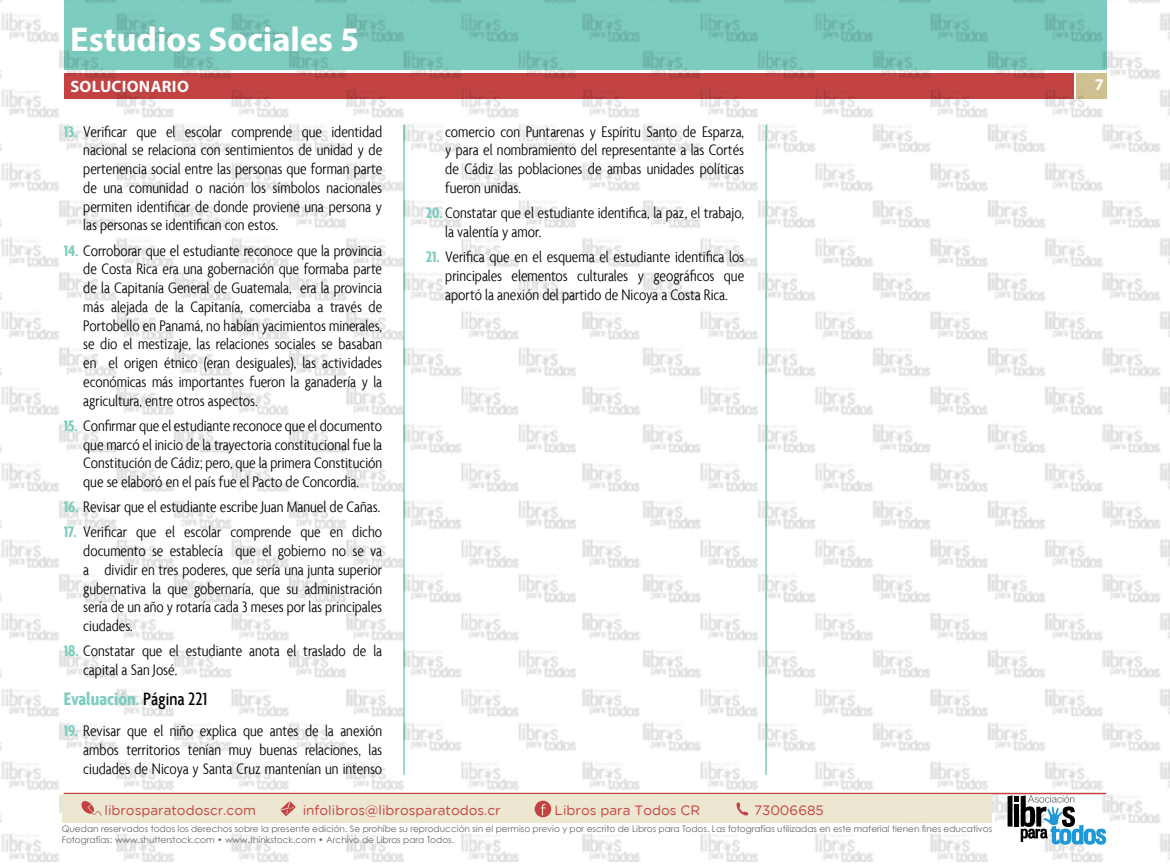
<style>
.page{position:relative;width:1170px;height:868px;background:#fff}
.page>*{position:absolute;margin:0;border:0;box-sizing:border-box;transform-origin:0 0}
.t1{font:700 34.5px "Myriad Pro";color:#fff}
.t2{font:700 condensed 19.5px "Agenda";color:#7cccbf}
.t3{font:300 condensed 16.5px/18.8px "Agenda";color:#000;text-align:justify}
.t4{font:700 16.5px "Myriad Pro";letter-spacing:.02em;color:#fff}
.t5{font:13.5px "Gotham Rounded";color:#c44242}
.t6{font:9px/10.8px "Century Gothic";color:#62686a}
.s1{font-weight:700;color:#7cccbf}
.s2{font-weight:500;font-size:19.2px;color:#000}
</style>
<div class="page">
<img style="left:0;top:0;width:1169px;height:861px">
<div style="left:62px;top:794px;width:930px;height:28px;background:#ede7d1"></div>
<svg style="left:81px;top:801px;width:21px;height:14px"></svg>
<svg style="left:280px;top:801px;width:15px;height:15px"></svg>
<svg style="left:736px;top:802px;width:12px;height:13px"></svg>
<svg style="left:534px;top:800px;width:17px;height:17px"></svg>
<svg style="left:1007px;top:795px;width:99px;height:49px"></svg>
<h1 class="t1" style="left:70px;top:16px;width:291px">Estudios Sociales 5</h1>
<p class="t4" style="left:70px;top:76px;width:120px">Solucionario</p>
<p class="t4" style="left:1094px;top:74px;width:11px">7</p>
<p class="t3" style="left:83px;top:122px;width:300px;text-indent:-19px"><span class="s1">13.</span> Verificar que el escolar comprende que identidad nacional se relaciona con sentimientos de unidad y de pertenencia social entre las personas que forman parte de una comunidad o nación los símbolos nacionales permiten identificar de donde proviene una persona y las personas se identifican con estos.</p>
<p class="t3" style="left:83px;top:241px;width:300px;text-indent:-20px"><span class="s1">14.</span> Corroborar que el estudiante reconoce que la provincia de Costa Rica era una gobernación que formaba parte de la Capitanía General de Guatemala, era la provincia más alejada de la Capitanía, comerciaba a través de Portobello en Panamá, no habían yacimientos minerales, se dio el mestizaje, las relaciones sociales se basaban en el origen étnico (eran desiguales), las actividades económicas más importantes fueron la ganadería y la agricultura, entre otros aspectos.</p>
<p class="t3" style="left:83px;top:416px;width:300px;text-indent:-20px"><span class="s1">15.</span> Confirmar que el estudiante reconoce que el documento que marcó el inicio de la trayectoria constitucional fue la Constitución de Cádiz; pero, que la primera Constitución que se elaboró en el país fue el Pacto de Concordia.</p>
<p class="t3" style="left:64px;top:498px;width:318px"><span class="s1">16.</span> Revisar que el estudiante escribe Juan Manuel de Cañas.</p>
<p class="t3" style="left:83px;top:523px;width:300px;text-indent:-20px"><span class="s1">17.</span> Verificar que el escolar comprende que en dicho documento se establecía que el gobierno no se va a dividir en tres poderes, que sería una junta superior gubernativa la que gobernaría, que su administración sería de un año y rotaría cada 3 meses por las principales ciudades.</p>
<p class="t3" style="left:83px;top:642px;width:300px;text-indent:-20px"><span class="s1">18.</span> Constatar que el estudiante anota el traslado de la capital a San José.</p>
<p class="t2" style="left:64px;top:686px;width:145px">Evaluación. <span class="s2">Página 221</span></p>
<p class="t3" style="left:83px;top:721px;width:300px;text-indent:-20px"><span class="s1">19.</span> Revisar que el niño explica que antes de la anexión ambos territorios tenían muy buenas relaciones, las ciudades de Nicoya y Santa Cruz mantenían un intenso</p>
<p class="t3" style="left:445px;top:122px;width:300px">comercio con Puntarenas y Espíritu Santo de Esparza, y para el nombramiento del representante a las Cortés de Cádiz las poblaciones de ambas unidades políticas fueron unidas.</p>
<p class="t3" style="left:445px;top:204px;width:300px;text-indent:-20px"><span class="s1">20.</span> Constatar que el estudiante identifica, la paz, el trabajo, la valentía y amor.</p>
<p class="t3" style="left:445px;top:248px;width:300px;text-indent:-20px"><span class="s1">21.</span> Verifica que en el esquema el estudiante identifica los principales elementos culturales y geográficos que aportó la anexión del partido de Nicoya a Costa Rica.</p>
<p class="t5" style="left:104px;top:802px;width:153px">librosparatodoscr.com</p>
<p class="t5" style="left:303px;top:802px;width:199px">infolibros@librosparatodos.cr</p>
<p class="t5" style="left:554px;top:802px;width:147px">Libros para Todos CR</p>
<p class="t5" style="left:754px;top:802px;width:71px">73006685</p>
<p class="t6" style="left:62px;top:823px;width:932px">Quedan reservados todos los derechos sobre la presente edición. Se prohíbe su reproducción sin el permiso previo y por escrito de Libros para Todos. Las fotografías utilizadas en este material tienen fines educativos<br>Fotografías: www.shutterstock.com • www.thinkstock.com • Archivo de Libros para Todos.</p>
</div>
